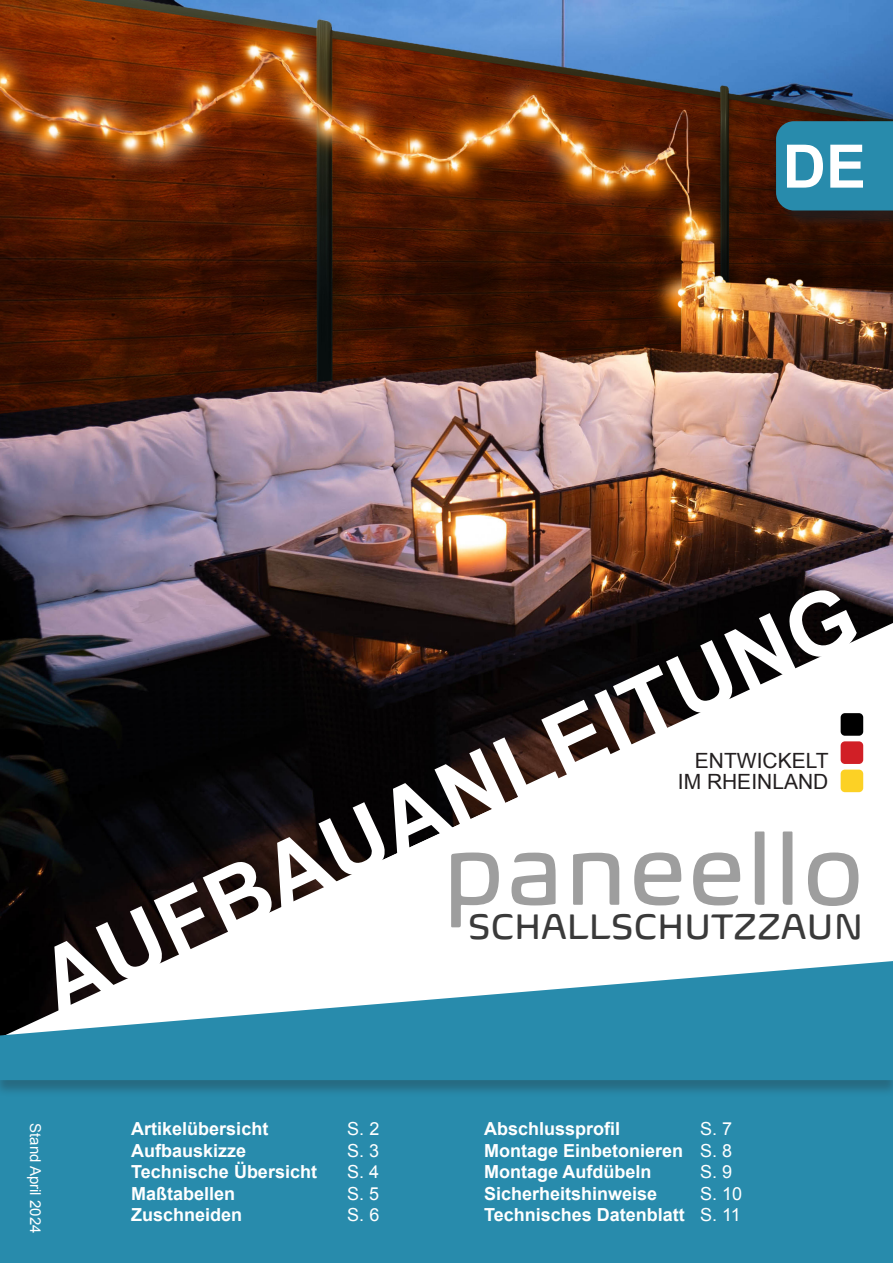
<style>
.page{position:relative;width:893px;height:1263px;background:#fff}
.page>*{position:absolute;margin:0;border:0;box-sizing:border-box;transform-origin:0 0}
.t1{font:98.55px "Biome";color:#9e9e9e}
.t2{font:700 88.5px "Arial";color:#fff}
.t3{font:700 60px "Arial";color:#fff}
.t4{font:36.6px "Biome";letter-spacing:-.005em;color:#3a3a3a}
.t5{font:21px "Arial";color:#231f20}
.t6{font:700 18px "Arial";color:#fff}
.t7{font:18px "Arial";color:#fff}
.t8{font:15px "Arial";color:#fff}
.s1{font-weight:400}
</style>
<div class="page">
<img style="left:0;top:0;width:893px;height:623px">
<svg style="left:0;top:623px;width:893px;height:338px"></svg>
<svg style="left:382px;top:782px;width:511px;height:179px"></svg>
<div style="left:778px;top:124px;width:115px;height:105px;background:#231f20;opacity:.75"></div>
<div style="left:776px;top:121px;width:117px;height:89px;background:#288bac"></div>
<div style="left:0;top:1080px;width:893px;height:183px;background:#288bac"></div>
<div style="left:0;top:962px;width:893px;height:135px;background:#231f20;opacity:.3"></div>
<svg style="left:0;top:961px;width:893px;height:119px;fill:#288bac"></svg>
<div style="left:841px;top:713px;width:22px;height:23px;background:#000;border-radius:4px"></div>
<div style="left:841px;top:741px;width:22px;height:23px;background:#d11f26;border-radius:4px"></div>
<div style="left:841px;top:770px;width:22px;height:22px;background:#fcd125;border-radius:4px"></div>
<p class="t3" style="left:783px;top:127px;width:85px">DE</p>
<p class="t2" style="left:21px;top:933px;width:891px;rotate:-25deg">AUFBAUANLEITUNG</p>
<p class="t5" style="left:695px;top:747px;width:135px">ENTWICKELT</p>
<p class="t5" style="left:678px;top:768px;width:152px">IM RHEINLAND</p>
<p class="t1" style="left:442px;top:810px;width:424px">paneello</p>
<p class="t4" style="left:468px;top:904px;width:397px">SCHALLSCHUTZZAUN</p>
<p class="t8" style="left:45px;top:1123px;width:112px;rotate:90deg">Stand April 2024</p>
<p class="t6" style="left:131px;top:1117px;width:139px">Artikelübersicht</p>
<p class="t7" style="left:347px;top:1117px;width:34px">S. 2</p>
<p class="t6" style="left:131px;top:1138px;width:117px">Aufbauskizze</p>
<p class="t7" style="left:347px;top:1138px;width:34px">S. 3</p>
<p class="t6" style="left:131px;top:1160px;width:187px">Technische Übersicht</p>
<p class="t7" style="left:347px;top:1160px;width:34px">S. 4</p>
<p class="t6" style="left:131px;top:1181px;width:106px">Maßtabellen</p>
<p class="t7" style="left:347px;top:1181px;width:34px">S. 5</p>
<p class="t6" style="left:131px;top:1203px;width:113px">Zuschneiden</p>
<p class="t7" style="left:347px;top:1203px;width:34px">S. 6</p>
<p class="t6" style="left:484px;top:1117px;width:138px">Abschlussprofil</p>
<p class="t7" style="left:700px;top:1117px;width:34px">S. 7</p>
<p class="t6" style="left:484px;top:1138px;width:250px">Montage Einbetonieren <span class="s1">S. 8</span></p>
<p class="t6" style="left:484px;top:1160px;width:169px">Montage Aufdübeln</p>
<p class="t7" style="left:700px;top:1160px;width:34px">S. 9</p>
<p class="t6" style="left:484px;top:1181px;width:175px">Sicherheitshinweise</p>
<p class="t7" style="left:700px;top:1181px;width:44px">S. 10</p>
<p class="t6" style="left:484px;top:1203px;width:258px">Technisches Datenblatt <span class="s1">S. 11</span></p>
</div>
